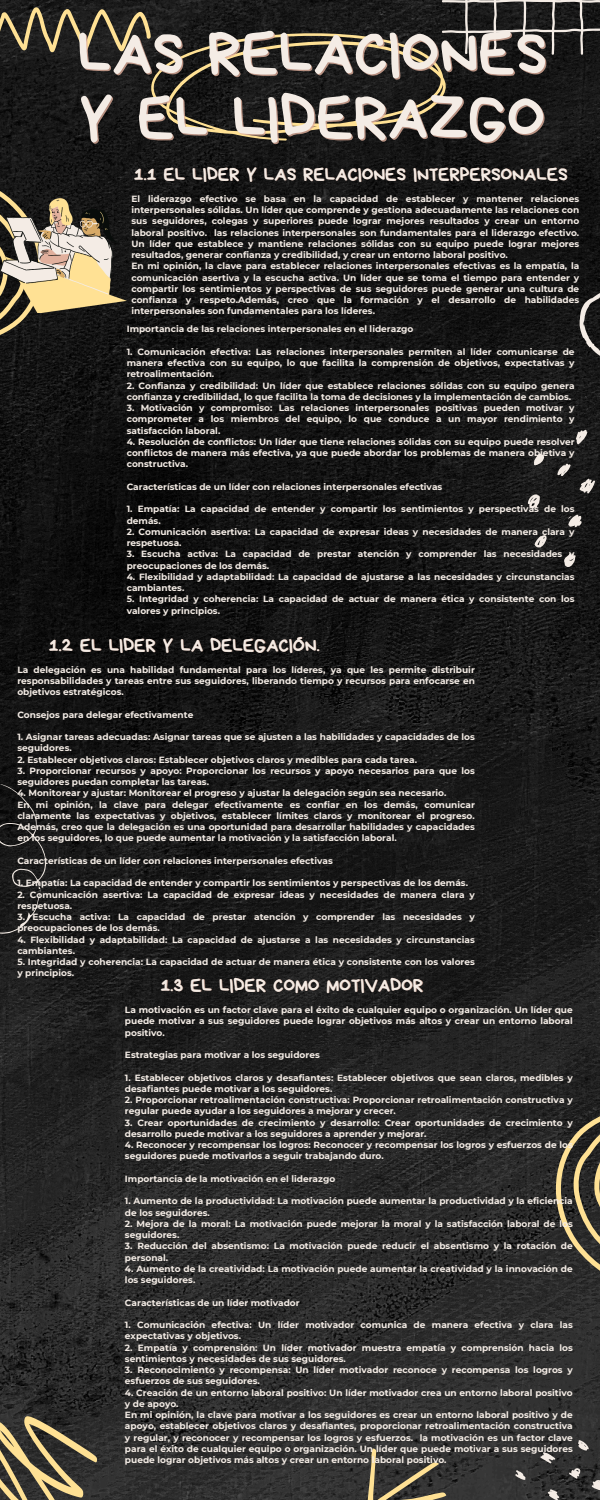
<style>
.page{position:relative;width:600px;height:1500px;background:#fff}
.page>*{position:absolute;margin:0;border:0;box-sizing:border-box;transform-origin:0 0}
.t1{font:62.8px "Bryndan Write";color:#f4ece5}
.t2{font:19px "Bryndan Write";color:#f4ece5}
.t3{font:700 9px/11.2px "Montserrat";color:#f4ece5}
</style>
<div class="page">
<img style="left:0;top:0;width:600px;height:1500px">
<svg style="left:0;top:7px;width:138px;height:48px;background:#4c4636"></svg>
<svg style="left:298px;top:1448px;width:148px;height:52px;background:#44423b"></svg>
<svg style="left:528px;top:219px;width:72px;height:364px;background:#212020"></svg>
<svg style="left:0;top:175px;width:51px;height:172px;background:#26241e"></svg>
<svg style="left:547px;top:1101px;width:53px;height:189px;background:#4b4639"></svg>
<svg style="left:0;top:1411px;width:97px;height:89px;background:#665e49"></svg>
<svg style="left:502px;top:1440px;width:98px;height:60px;background:#3c3c3b"></svg>
<svg style="left:0;top:782px;width:46px;height:152px;background:#222121"></svg>
<svg style="left:462px;top:0;width:138px;height:55px;background:#3a3837"></svg>
<svg style="left:138px;top:0;width:324px;height:244px;background:#22201c"></svg>
<svg style="left:0;top:198px;width:127px;height:115px;background:#92866e"></svg>
<svg style="left:71px;top:253px;width:17px;height:20px"></svg>
<p class="t1" style="left:77px;top:22px;width:471px">LAS RELACIONES</p>
<p class="t1" style="left:79px;top:86px;width:467px">Y EL LIDERAZGO</p>
<p class="t2" style="left:134px;top:164px;width:435px">1.1 EL LIDER Y LAS RELACIONES INTERPERSONALES</p>
<p class="t3" style="left:131px;top:193px;width:449px;text-align:justify">El liderazgo efectivo se basa en la capacidad de establecer y mantener relaciones interpersonales sólidas. Un líder que comprende y gestiona adecuadamente las relaciones con sus seguidores, colegas y superiores puede lograr mejores resultados y crear un entorno laboral positivo. las relaciones interpersonales son fundamentales para el liderazgo efectivo.<br>Un líder que establece y mantiene relaciones sólidas con su equipo puede lograr mejores resultados, generar confianza y credibilidad, y crear un entorno laboral positivo.</p>
<p class="t3" style="left:131px;top:261px;width:449px;text-align:justify">En mi opinión, la clave para establecer relaciones interpersonales efectivas es la empatía, la comunicación asertiva y la escucha activa. Un líder que se toma el tiempo para entender y compartir los sentimientos y perspectivas de sus seguidores puede generar una cultura de confianza y respeto.Además, creo que la formación y el desarrollo de habilidades interpersonales son fundamentales para los líderes.</p>
<p class="t3" style="left:127px;top:324px;width:288px">Importancia de las relaciones interpersonales en el liderazgo</p>
<p class="t3" style="left:127px;top:346px;width:449px;text-align:justify">1. Comunicación efectiva: Las relaciones interpersonales permiten al líder comunicarse de manera efectiva con su equipo, lo que facilita la comprensión de objetivos, expectativas y retroalimentación.</p>
<p class="t3" style="left:127px;top:380px;width:449px">2. Confianza y credibilidad: Un líder que establece relaciones sólidas con su equipo genera confianza y credibilidad, lo que facilita la toma de decisiones y la implementación de cambios.</p>
<p class="t3" style="left:127px;top:402px;width:449px;text-align:justify">3. Motivación y compromiso: Las relaciones interpersonales positivas pueden motivar y comprometer a los miembros del equipo, lo que conduce a un mayor rendimiento y satisfacción laboral.</p>
<p class="t3" style="left:127px;top:436px;width:449px;text-align:justify">4. Resolución de conflictos: Un líder que tiene relaciones sólidas con su equipo puede resolver conflictos de manera más efectiva, ya que puede abordar los problemas de manera objetiva y constructiva.</p>
<p class="t3" style="left:127px;top:481px;width:317px">Características de un líder con relaciones interpersonales efectivas</p>
<p class="t3" style="left:127px;top:504px;width:449px">1. Empatía: La capacidad de entender y compartir los sentimientos y perspectivas de los demás.</p>
<p class="t3" style="left:127px;top:526px;width:449px">2. Comunicación asertiva: La capacidad de expresar ideas y necesidades de manera clara y respetuosa.</p>
<p class="t3" style="left:127px;top:549px;width:449px">3. Escucha activa: La capacidad de prestar atención y comprender las necesidades y preocupaciones de los demás.</p>
<p class="t3" style="left:127px;top:571px;width:449px">4. Flexibilidad y adaptabilidad: La capacidad de ajustarse a las necesidades y circunstancias cambiantes.</p>
<p class="t3" style="left:127px;top:594px;width:449px">5. Integridad y coherencia: La capacidad de actuar de manera ética y consistente con los valores y principios.</p>
<p class="t2" style="left:49px;top:636px;width:272px">1.2 EL LIDER Y LA DELEGACIÓN.</p>
<p class="t3" style="left:17px;top:664px;width:459px;text-align:justify">La delegación es una habilidad fundamental para los líderes, ya que les permite distribuir responsabilidades y tareas entre sus seguidores, liberando tiempo y recursos para enfocarse en objetivos estratégicos.</p>
<p class="t3" style="left:17px;top:709px;width:178px">Consejos para delegar efectivamente</p>
<p class="t3" style="left:17px;top:731px;width:459px">1. Asignar tareas adecuadas: Asignar tareas que se ajusten a las habilidades y capacidades de los seguidores.</p>
<p class="t3" style="left:17px;top:754px;width:401px">2. Establecer objetivos claros: Establecer objetivos claros y medibles para cada tarea.</p>
<p class="t3" style="left:17px;top:765px;width:459px">3. Proporcionar recursos y apoyo: Proporcionar los recursos y apoyo necesarios para que los seguidores puedan completar las tareas.</p>
<p class="t3" style="left:17px;top:788px;width:431px">4. Monitorear y ajustar: Monitorear el progreso y ajustar la delegación según sea necesario.</p>
<p class="t3" style="left:17px;top:799px;width:459px;text-align:justify">En mi opinión, la clave para delegar efectivamente es confiar en los demás, comunicar claramente las expectativas y objetivos, establecer límites claros y monitorear el progreso.<br>Además, creo que la delegación es una oportunidad para desarrollar habilidades y capacidades en los seguidores, lo que puede aumentar la motivación y la satisfacción laboral.</p>
<p class="t3" style="left:17px;top:855px;width:317px">Características de un líder con relaciones interpersonales efectivas</p>
<p class="t3" style="left:17px;top:878px;width:452px">1. Empatía: La capacidad de entender y compartir los sentimientos y perspectivas de los demás.</p>
<p class="t3" style="left:17px;top:889px;width:459px">2. Comunicación asertiva: La capacidad de expresar ideas y necesidades de manera clara y respetuosa.</p>
<p class="t3" style="left:17px;top:911px;width:459px">3. Escucha activa: La capacidad de prestar atención y comprender las necesidades y preocupaciones de los demás.</p>
<p class="t3" style="left:17px;top:934px;width:459px">4. Flexibilidad y adaptabilidad: La capacidad de ajustarse a las necesidades y circunstancias cambiantes.</p>
<p class="t3" style="left:17px;top:956px;width:459px">5. Integridad y coherencia: La capacidad de actuar de manera ética y consistente con los valores y principios.</p>
<p class="t2" style="left:161px;top:976px;width:264px">1.3 EL LIDER COMO MOTIVADOR</p>
<p class="t3" style="left:125px;top:1004px;width:449px;text-align:justify">La motivación es un factor clave para el éxito de cualquier equipo o organización. Un líder que puede motivar a sus seguidores puede lograr objetivos más altos y crear un entorno laboral positivo.</p>
<p class="t3" style="left:125px;top:1049px;width:196px">Estrategias para motivar a los seguidores</p>
<p class="t3" style="left:125px;top:1072px;width:449px">1. Establecer objetivos claros y desafiantes: Establecer objetivos que sean claros, medibles y desafiantes puede motivar a los seguidores.</p>
<p class="t3" style="left:125px;top:1094px;width:449px">2. Proporcionar retroalimentación constructiva: Proporcionar retroalimentación constructiva y regular puede ayudar a los seguidores a mejorar y crecer.</p>
<p class="t3" style="left:125px;top:1117px;width:449px">3. Crear oportunidades de crecimiento y desarrollo: Crear oportunidades de crecimiento y desarrollo puede motivar a los seguidores a aprender y mejorar.</p>
<p class="t3" style="left:125px;top:1139px;width:449px">4. Reconocer y recompensar los logros: Reconocer y recompensar los logros y esfuerzos de los seguidores puede motivarlos a seguir trabajando duro.</p>
<p class="t3" style="left:125px;top:1173px;width:212px">Importancia de la motivación en el liderazgo</p>
<p class="t3" style="left:125px;top:1196px;width:449px">1. Aumento de la productividad: La motivación puede aumentar la productividad y la eficiencia de los seguidores.</p>
<p class="t3" style="left:125px;top:1218px;width:449px">2. Mejora de la moral: La motivación puede mejorar la moral y la satisfacción laboral de los seguidores.</p>
<p class="t3" style="left:125px;top:1241px;width:449px">3. Reducción del absentismo: La motivación puede reducir el absentismo y la rotación de personal.</p>
<p class="t3" style="left:125px;top:1263px;width:449px">4. Aumento de la creatividad: La motivación puede aumentar la creatividad y la innovación de los seguidores.</p>
<p class="t3" style="left:125px;top:1297px;width:176px">Características de un líder motivador</p>
<p class="t3" style="left:125px;top:1319px;width:449px">1. Comunicación efectiva: Un líder motivador comunica de manera efectiva y clara las expectativas y objetivos.</p>
<p class="t3" style="left:125px;top:1342px;width:449px">2. Empatía y comprensión: Un líder motivador muestra empatía y comprensión hacia los sentimientos y necesidades de sus seguidores.</p>
<p class="t3" style="left:125px;top:1364px;width:449px">3. Reconocimiento y recompensa: Un líder motivador reconoce y recompensa los logros y esfuerzos de sus seguidores.</p>
<p class="t3" style="left:125px;top:1387px;width:449px">4. Creación de un entorno laboral positivo: Un líder motivador crea un entorno laboral positivo y de apoyo.</p>
<p class="t3" style="left:125px;top:1409px;width:449px;text-align:justify">En mi opinión, la clave para motivar a los seguidores es crear un entorno laboral positivo y de apoyo, establecer objetivos claros y desafiantes, proporcionar retroalimentación constructiva y regular, y reconocer y recompensar los logros y esfuerzos. la motivación es un factor clave para el éxito de cualquier equipo o organización. Un líder que puede motivar a sus seguidores puede lograr objetivos más altos y crear un entorno laboral positivo.</p>
</div>
